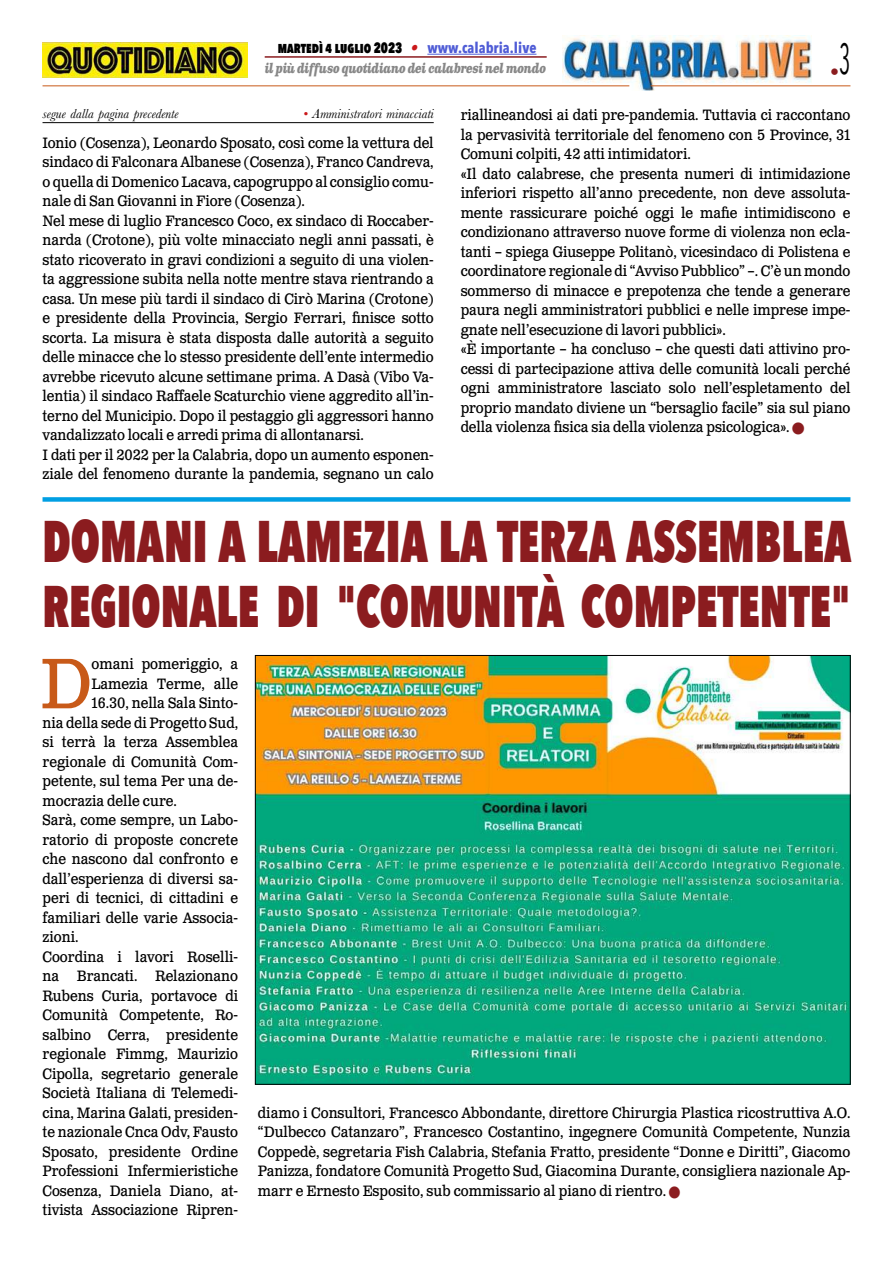
<style>
.page{position:relative;width:893px;height:1263px;background:#fff}
.page>*{position:absolute;margin:0;border:0;box-sizing:border-box;transform-origin:0 0}
.t1{font:71.25px "Clarendon Text Pro";color:#c85a19;scale:.9 1}
.t2{font:800 58.5px/64.5px "Avenir Next Condensed";color:#8b1c1f;scale:.78 1}
.t3{font:18px "Avenir Next Condensed";color:#8b1c1f}
.t4{font:15px/19.5px "Clarendon Text Pro";letter-spacing:-.005em;color:#000;scale:.9 1}
.t5{font:800 15px "Avenir Next Condensed";color:#000;scale:.85 1}
.t6{font:italic 13.5px "Baskerville";color:#000}
.t7{font:italic 700 13.5px "Clarendon Text Pro";letter-spacing:-.05em;color:#878787;scale:.79 1}
.s1{font-family:"Clarendon Text Pro";font-weight:700;font-style:italic;color:#ca181a}
.s2{font-weight:700;color:#4f5cd6}
.s3{color:#ca181a}
.s4{color:#8b1c1f}
</style>
<div class="page">
<img style="left:563px;top:36px;width:248px;height:54px">
<hr style="left:43px;top:85px;width:586px;height:1px;background:#c85a19">
<hr style="left:651px;top:85px;width:199px;height:1px;background:#c85a19">
<hr style="left:427px;top:54px;width:109px;height:1px;background:#4f5cd6">
<hr style="left:265px;top:56px;width:282px;height:2px;background:#8b1c1f">
<img style="left:43px;top:43px;width:204px;height:34px">
<div style="left:43px;top:497px;width:807px;height:5px;background:#009fe3"></div>
<hr style="left:43px;top:122px;width:391px;height:1px;background:#000">
<img style="left:257px;top:657px;width:591px;height:425px">
<p class="t5" style="left:278px;top:38px;width:306px">martedì 4 luglio 2023 <span class="s1">•</span> <span class="s2">www.calabria.live</span></p>
<p class="t7" style="left:265px;top:60px;width:358px">il più diffuso quotidiano dei calabresi nel mondo</p>
<p class="t3" style="left:830px;top:57px;width:22px">•<sup>3</sup></p>
<p class="t6" style="left:43px;top:105px;width:138px">segue dalla pagina precedente</p>
<p class="t6" style="left:303px;top:105px;width:132px"><span class="s3">•</span> Amministratori minacciati</p>
<p class="t4" style="left:43px;top:134px;width:436px">Ionio (Cosenza), Leonardo Sposato, così come la vettura del sindaco di Falconara Albanese (Cosenza), Franco Candreva, o quella di Domenico Lacava, capogruppo al consiglio comu&shy;nale di San Giovanni in Fiore (Cosenza).<br>Nel mese di luglio Francesco Coco, ex sindaco di Roccaber&shy;narda (Crotone), più volte minacciato negli anni passati, è stato ricoverato in gravi condizioni a seguito di una violen&shy;ta aggressione subita nella notte mentre stava rientrando a casa. Un mese più tardi il sindaco di Cirò Marina (Crotone) e presidente della Provincia, Sergio Ferrari, finisce sotto scorta. La misura è stata disposta dalle autorità a seguito delle minacce che lo stesso presidente dell’ente intermedio avrebbe ricevuto alcune settimane prima. A Dasà (Vibo Va&shy;lentia) il sindaco Raffaele Scaturchio viene aggredito all’in&shy;terno del Municipio. Dopo il pestaggio gli aggressori hanno vandalizzato locali e arredi prima di allontanarsi.<br>I dati per il 2022 per la Calabria, dopo un aumento esponen&shy;ziale del fenomeno durante la pandemia, segnano un calo</p>
<p class="t4" style="left:461px;top:106px;width:435px">riallineandosi ai dati pre-pandemia. Tuttavia ci raccontano la pervasività territoriale del fenomeno con 5 Province, 31<br>Comuni colpiti, 42 atti intimidatori.<br>«Il dato calabrese, che presenta numeri di intimidazione inferiori rispetto all’anno precedente, non deve assoluta&shy;mente rassicurare poiché oggi le mafie intimidiscono e condizionano attraverso nuove forme di violenza non ecla&shy;tanti – spiega Giuseppe Politanò, vicesindaco di Polistena e coordinatore regionale di “Avviso Pubblico” –. C’è un mondo sommerso di minacce e prepotenza che tende a generare paura negli amministratori pubblici e nelle imprese impe&shy;gnate nell’esecuzione di lavori pubblici».<br>«È importante – ha concluso – che questi dati attivino pro&shy;cessi di partecipazione attiva delle comunità locali perché ogni amministratore lasciato solo nell’espletamento del proprio mandato diviene un “bersaglio facile” sia sul piano della violenza fisica sia della violenza psicologica». <span class="s4">■</span></p>
<h2 class="t2" style="left:43px;top:509px;width:1038px">DOMANI A LAMEZIA LA TERZA ASSEMBLEA<br>REGIONALE DI "COMUNITÀ COMPETENTE"</h2>
<h1 class="t1" style="left:40px;top:640px;width:59px">D</h1>
<p class="t4" style="left:92px;top:655px;width:164px">omani pomeriggio, a</p>
<p class="t4" style="left:92px;top:674px;width:164px">Lamezia Terme, alle</p>
<p class="t4" style="left:92px;top:694px;width:164px">16.30, nella Sala Sinto-</p>
<p class="t4" style="left:43px;top:713px;width:219px">nia della sede di Progetto Sud,</p>
<p class="t4" style="left:43px;top:733px;width:219px">si terrà la terza Assemblea</p>
<p class="t4" style="left:43px;top:752px;width:219px">regionale di Comunità Com-</p>
<p class="t4" style="left:43px;top:772px;width:219px">petente, sul tema Per una de-</p>
<p class="t4" style="left:43px;top:791px;width:151px">mocrazia delle cure.</p>
<p class="t4" style="left:43px;top:811px;width:219px">Sarà, come sempre, un Labo-</p>
<p class="t4" style="left:43px;top:830px;width:219px">ratorio di proposte concrete</p>
<p class="t4" style="left:43px;top:850px;width:219px">che nascono dal confronto e</p>
<p class="t4" style="left:43px;top:869px;width:219px">dall’esperienza di diversi sa-</p>
<p class="t4" style="left:43px;top:889px;width:219px">peri di tecnici, di cittadini e</p>
<p class="t4" style="left:43px;top:908px;width:219px">familiari delle varie Associa-</p>
<p class="t4" style="left:43px;top:928px;width:41px">zioni.</p>
<p class="t4" style="left:43px;top:947px;width:219px">Coordina i lavori Roselli-</p>
<p class="t4" style="left:43px;top:967px;width:219px">na Brancati. Relazionano</p>
<p class="t4" style="left:43px;top:986px;width:219px">Rubens Curia, portavoce di</p>
<p class="t4" style="left:43px;top:1006px;width:219px">Comunità Competente, Ro-</p>
<p class="t4" style="left:43px;top:1025px;width:219px">salbino Cerra, presidente</p>
<p class="t4" style="left:43px;top:1045px;width:219px">regionale Fimmg, Maurizio</p>
<p class="t4" style="left:43px;top:1064px;width:219px">Cipolla, segretario generale</p>
<p class="t4" style="left:43px;top:1084px;width:219px">Società Italiana di Telemedi-</p>
<p class="t4" style="left:43px;top:1103px;width:219px">cina, Marina Galati, presiden-</p>
<p class="t4" style="left:43px;top:1123px;width:219px">te nazionale Cnca Odv, Fausto</p>
<p class="t4" style="left:43px;top:1142px;width:219px">Sposato, presidente Ordine</p>
<p class="t4" style="left:43px;top:1162px;width:219px">Professioni Infermieristiche</p>
<p class="t4" style="left:43px;top:1181px;width:219px">Cosenza, Daniela Diano, at-</p>
<p class="t4" style="left:43px;top:1201px;width:219px">tivista Associazione Ripren-</p>
<p class="t4" style="left:258px;top:1103px;width:660px;text-align:justify">diamo i Consultori, Francesco Abbondante, direttore Chirurgia Plastica ricostruttiva A.O. “Dulbecco Catanzaro”, Francesco Costantino, ingegnere Comunità Competente, Nunzia Coppedè, segretaria Fish Calabria, Stefania Fratto, presidente “Donne e Diritti”, Giacomo Panizza, fondatore Comunità Progetto Sud, Giacomina Durante, consigliera nazionale Ap&shy;marr e Ernesto Esposito, sub commissario al piano di rientro. <span class="s4">■</span></p>
</div>
